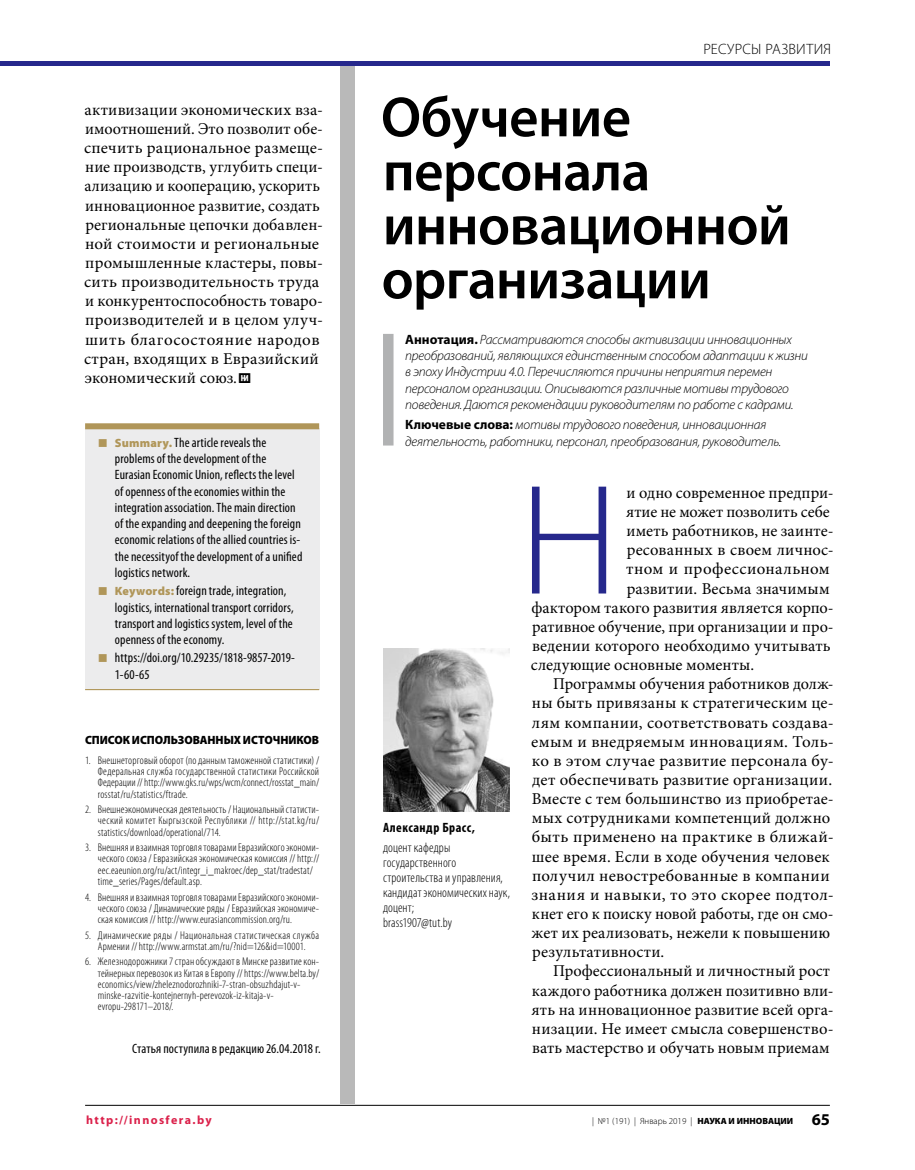
<style>
.page{position:relative;width:915px;height:1170px;background:#fff}
.page>*{position:absolute;margin:0;border:0;box-sizing:border-box;transform-origin:0 0}
.t1{font:300 158.4px "Myriad Pro";color:#26288c}
.t2{font:600 57px/54px "Myriad Pro";letter-spacing:-.01em;color:#000}
.t3{font:16.5px/19.2px "Minion Pro";letter-spacing:.01em;color:#000}
.t4{font:16.5px "Minion Pro";letter-spacing:.03em;color:#000}
.t5{font:300 15px "Myriad Pro";letter-spacing:.015em;color:#000}
.t6{font:condensed 13.5px/16.2px "Myriad Pro";letter-spacing:.01em;color:#000}
.t7{font:italic 300 13.5px/16.2px "Myriad Pro";letter-spacing:-.02em;color:#000}
.t8{font:300 condensed 13.5px/15px "Myriad Pro";letter-spacing:.01em;color:#000}
.t9{font:700 condensed 13.5px "Myriad Pro";letter-spacing:.035em;color:#000}
.t10{font:900 12px "Myriad Pro";letter-spacing:-.005em;color:#000;scale:.96 1}
.t11{font:700 12px "Myriad Pro";letter-spacing:.115em;color:#db214b}
.t12{font:300 condensed 11.25px/11.2px "Myriad Pro";letter-spacing:.015em;color:#000;text-align:justify}
.t13{font:300 9px "Myriad Pro";color:#000}
.s1{font-family:"ALE Xfont Bullit BIG";font-size:18px}
.s2{font-weight:900;font-stretch:normal;font-size:12px;color:#b09659}
.s3{font-weight:700;font-style:normal}
.s4{font-weight:900}
.s5{font-weight:700;font-size:16.5px}
</style>
<div class="page">
<div style="left:340px;top:62px;width:15px;height:1041px;background:#b9b9b9"></div>
<div style="left:383px;top:334px;width:10px;height:111px;background:#b1b2b3"></div>
<img style="left:383px;top:648px;width:126px;height:163px">
<hr style="left:0;top:61px;width:829px;height:4px;background:#26288c">
<hr style="left:85px;top:1104px;width:744px;height:1px;background:#000">
<div style="left:85px;top:428px;width:234px;height:261px;background:#ececed"></div>
<hr style="left:85px;top:689px;width:234px;height:1px;background:#b09659">
<div style="left:85px;top:423px;width:234px;height:6px;background:#b09659"></div>
<p class="t3" style="left:84px;top:100px;width:240px">активизации экономических вза&shy;имоотношений. Это позволит обе&shy;спечить рациональное размеще&shy;ние производств, углубить специ&shy;ализацию и кооперацию, ускорить инновационное развитие, создать региональные цепочки добавлен&shy;ной стоимости и региональные промышленные кластеры, повы&shy;сить производительность труда и конкурентоспособность товаро&shy;производителей и в целом улуч&shy;шить благосостояние народов стран, входящих в Евразийский экономический союз<span class="s1">.</span></p>
<p class="t6" style="left:115px;top:435px;width:189px"><span class="s2">Summary.</span> The article reveals the problems of the development of the Eurasian Economic Union, reflects the level of openness of the economies within the integration association. The main direction of the expanding and deepening the foreign economic relations of the allied countries is&shy;the necessityof the development of a unified logistics network.</p>
<p class="t6" style="left:115px;top:583px;width:180px"><span class="s2">Keywords:</span> foreign trade, integration, logistics, international transport corridors, transport and logistics system, level of the openness of the economy.</p>
<p class="t6" style="left:115px;top:650px;width:181px">https://doi.org/10.29235/1818-9857-2019-<br>1-60-65</p>
<p class="t10" style="left:85px;top:733px;width:245px">СПИСОК ИСПОЛЬЗОВАННЫХ ИСТОЧНИКОВ</p>
<p class="t12" style="left:98px;top:754px;width:223px;text-indent:-13px">1. Внешнеторговый оборот (поданным таможенной статистики) / Федеральная служба государственной статистики Российской Федерации // http://www.gks.ru/wps/wcm/connect/rosstat_main/ rosstat/ru/statistics/ftrade.</p>
<p class="t12" style="left:98px;top:804px;width:223px;text-indent:-13px">2. Внешнеэкономическая деятельность / Национальный статисти&shy;ческий комитет Кыргызской Республики // http://stat.kg/ru/ statistics/download/operational/714.</p>
<p class="t12" style="left:98px;top:842px;width:223px;text-align:left;text-indent:-13px">3. Внешняя ивзаимная торговля товарами Евразийского экономи&shy;ческого союза / Евразийская экономическая комиссия // http:// eec.eaeunion.org/ru/act/integr_i_makroec/dep_stat/tradestat/ time_series/Pages/default.asp.</p>
<p class="t12" style="left:98px;top:891px;width:223px;text-indent:-13px">4. Bнешняя ивзаимная торговля товарами Евразийского экономи&shy;ческого союза / Динамические ряды / Евразийская экономиче&shy;ская комиссия // http://www.eurasiancommission.org/ru.</p>
<p class="t12" style="left:85px;top:929px;width:235px;text-align:center">5. Динамические ряды / Национальная статистическая служба<br>Армении // http://www.armstat.am/ru/?nid=126&amp;id=10001.</p>
<p class="t12" style="left:98px;top:956px;width:223px;text-align:left;text-indent:-13px">6. Железнодорожники 7 стран обсуждают в Минске развитие кон&shy;тейнерных перевозок изКитая вЕвропу // https://www.belta.by/ economics/view/zheleznodorozhniki‑7-stran-obsuzhdajut-v&shy;minske-razvitie-kontejnernyh-perevozok-iz-kitaja-v&shy;evropu‑298171–2018/.</p>
<p class="t6" style="left:132px;top:1040px;width:190px">Статья поступила вредакцию 26.04.2018г.</p>
<p class="t5" style="left:703px;top:40px;width:129px">РЕСУРСЫ РАЗВИТИЯ</p>
<h2 class="t2" style="left:381px;top:91px;width:411px">Обучение персонала инновационной организации</h2>
<p class="t7" style="left:405px;top:332px;width:404px"><span class="s3">Аннотация.</span> Рассматриваются способы активизации инновационных преобразований, являющихся единственным способом адаптации к жизни в эпоху Индустрии 4.0. Перечисляются причины неприятия перемен персоналом организации. Описываются различные мотивы трудового поведения. Даются рекомендации руководителям по работе с кадрами.</p>
<p class="t7" style="left:405px;top:417px;width:377px"><span class="s3">Ключевые слова:</span> мотивы трудового поведения, инновационная деятельность, работники, персонал, преобразования, руководитель.</p>
<p class="t9" style="left:383px;top:820px;width:93px">Александр Брасс,</p>
<p class="t8" style="left:383px;top:839px;width:128px">доцент кафедры государственного строительства и управления, кандидат экономических наук, доцент;<br>brass1907@tut.by</p>
<h1 class="t1" style="left:519px;top:453px;width:101px">Н</h1>
<p class="t3" style="left:626px;top:483px;width:208px">и одно современное предпри-</p>
<p class="t3" style="left:626px;top:502px;width:205px">ятие не может позволить себе</p>
<p class="t3" style="left:626px;top:521px;width:208px">иметь работников, не заинте-</p>
<p class="t3" style="left:626px;top:540px;width:208px">ресованных в своем личнос-</p>
<p class="t4" style="left:626px;top:558px;width:205px">тном и профессиональном</p>
<p class="t3" style="left:626px;top:578px;width:204px">развитии. Весьма значимым</p>
<p class="t3" style="left:531px;top:597px;width:304px">фактором такого развития является корпо-</p>
<p class="t3" style="left:532px;top:617px;width:303px">ративное обучение, при организации и про-</p>
<p class="t3" style="left:532px;top:636px;width:300px">ведении которого необходимо учитывать</p>
<p class="t3" style="left:531px;top:655px;width:225px">следующие основные моменты.</p>
<p class="t3" style="left:553px;top:674px;width:282px">Программы обучения работников долж-</p>
<p class="t3" style="left:531px;top:693px;width:303px">ны быть привязаны к стратегическим це-</p>
<p class="t3" style="left:531px;top:712px;width:303px">лям компании, соответствовать создава-</p>
<p class="t3" style="left:531px;top:731px;width:304px">емым и внедряемым инновациям. Толь-</p>
<p class="t3" style="left:531px;top:751px;width:303px">ко в этом случае развитие персонала бу-</p>
<p class="t3" style="left:532px;top:770px;width:301px">дет обеспечивать развитие организации.</p>
<p class="t3" style="left:531px;top:789px;width:303px">Вместе с тем большинство из приобретае-</p>
<p class="t3" style="left:531px;top:808px;width:300px">мых сотрудниками компетенций должно</p>
<p class="t3" style="left:531px;top:827px;width:303px">быть применено на практике в ближай-</p>
<p class="t3" style="left:531px;top:846px;width:299px">шее время. Если в ходе обучения человек</p>
<p class="t3" style="left:532px;top:865px;width:299px">получил невостребованные в компании</p>
<p class="t3" style="left:531px;top:885px;width:304px">знания и навыки, то это скорее подтол-</p>
<p class="t3" style="left:531px;top:904px;width:303px">кнет его к поиску новой работы, где он смо-</p>
<p class="t3" style="left:531px;top:923px;width:300px">жет их реализовать, нежели к повышению</p>
<p class="t3" style="left:532px;top:942px;width:134px">результативности.</p>
<p class="t3" style="left:553px;top:961px;width:278px">Профессиональный и личностный рост</p>
<p class="t3" style="left:531px;top:980px;width:303px">каждого работника должен позитивно вли-</p>
<p class="t3" style="left:531px;top:999px;width:304px">ять на инновационное развитие всей орга-</p>
<p class="t3" style="left:531px;top:1018px;width:303px">низации. Не имеет смысла совершенство-</p>
<p class="t3" style="left:532px;top:1038px;width:299px">вать мастерство и обучать новым приемам</p>
<p class="t11" style="left:86px;top:1113px;width:127px">http://innosfera.by</p>
<p class="t13" style="left:592px;top:1116px;width:239px">| №1 (191) | Январь 2019 | <span class="s4">НАУКА И ИННОВАЦИИ</span> <span class="s5">65</span></p>
</div>
